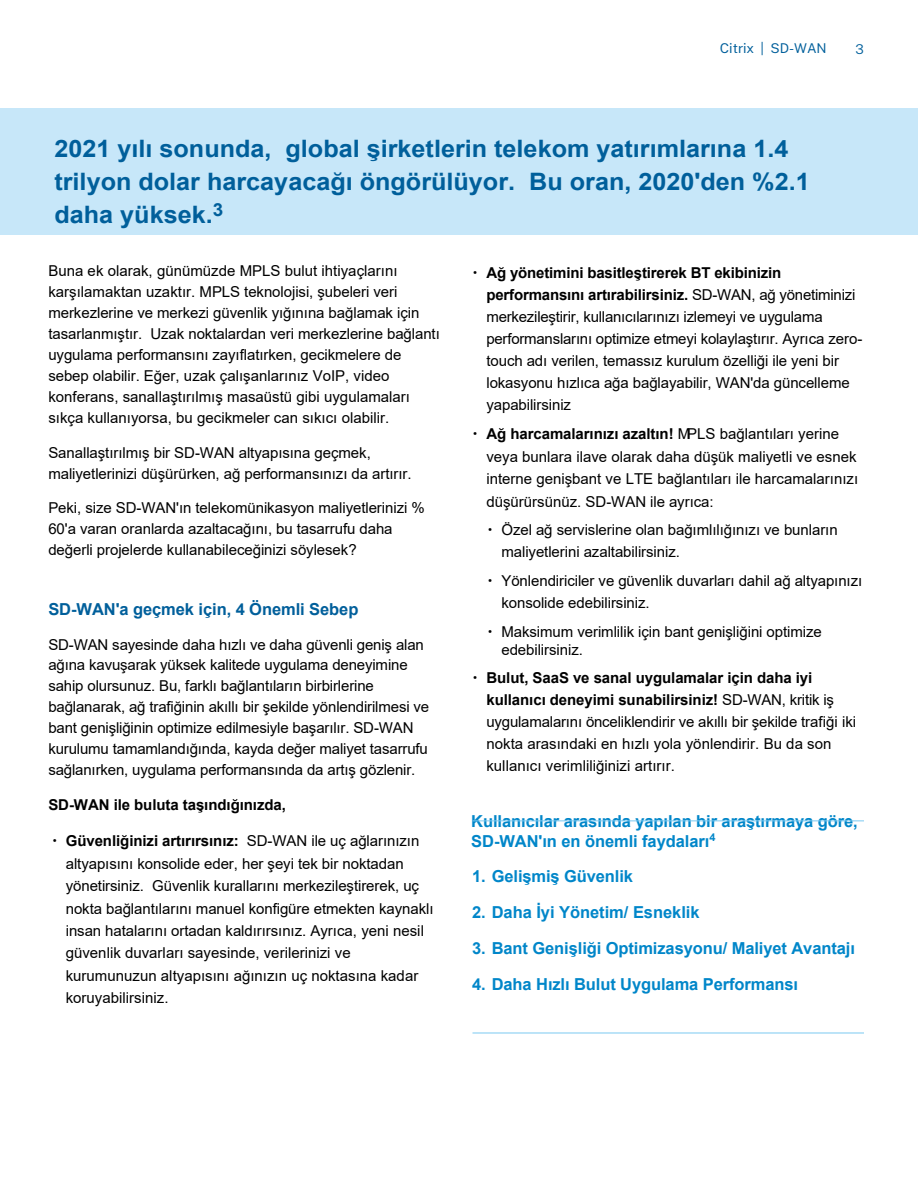
<style>
.page{position:relative;width:918px;height:1188px;background:#fff}
.page>*{position:absolute;margin:0;border:0;box-sizing:border-box;transform-origin:0 0}
.t1{font:700 24px/33px "Arial";color:#005f9b;scale:1.05 1}
.t2{font:700 16.5px/19.6px "Arial";letter-spacing:-.005em;color:#0086c9}
.t3{font:700 16.5px "Arial";letter-spacing:-.005em;color:#005f9b}
.t4{font:15px/21px "Arial";letter-spacing:-.005em;color:#000}
.t5{font:700 15px "Arial";letter-spacing:-.005em;color:#000}
.t6{font:13.5px "Public Sans";letter-spacing:-.005em;color:#005f9b}
.t7{font:300 13.5px "Public Sans";color:#005f9b}
.s1{font-family:"Public Sans"}
.s2{font-weight:700}
</style>
<div class="page">
<div style="left:0;top:108px;width:918px;height:126px;background:#c7e7f9"></div>
<hr style="left:472px;top:820px;width:392px;height:1px;background:#7bc9f1">
<hr style="left:472px;top:1033px;width:392px;height:1px;background:#7bc9f1">
<p class="t6" style="left:720px;top:40px;width:108px">Citrix | SD-WAN</p>
<p class="t7" style="left:856px;top:39px;width:10px">3</p>
<h1 class="t1" style="left:54px;top:133px;width:721px">2021 yılı sonunda, global şirketlerin telekom yatırımlarına 1.4 trilyon dolar harcayacağı öngörülüyor. Bu oran, 2020'den %2.1 daha yüksek.<sup>3</sup></h1>
<p class="t4" style="left:48px;top:260px;width:393px">Buna ek olarak, günümüzde MPLS bulut ihtiyaçlarını karşılamaktan uzaktır. MPLS teknolojisi, şubeleri veri merkezlerine ve merkezi güvenlik yığınına bağlamak için tasarlanmıştır. Uzak noktalardan veri merkezlerine bağlantı uygulama performansını zayıflatırken, gecikmelere de sebep olabilir. Eğer, uzak çalışanlarınız VoIP, video konferans, sanallaştırılmış masaüstü gibi uygulamaları sıkça kullanıyorsa, bu gecikmeler can sıkıcı olabilir.</p>
<p class="t4" style="left:48px;top:442px;width:365px">Sanallaştırılmış bir SD-WAN altyapısına geçmek, maliyetlerinizi düşürürken, ağ performansınızı da artırır.</p>
<p class="t4" style="left:48px;top:497px;width:378px">Peki, size SD-WAN'ın telekomünikasyon maliyetlerinizi %<br>60'a varan oranlarda azaltacağını, bu tasarrufu daha değerli projelerde kullanabileceğinizi söylesek?</p>
<p class="t3" style="left:48px;top:598px;width:312px">SD-WAN'a geçmek için, 4 Önemli Sebep</p>
<p class="t4" style="left:48px;top:634px;width:382px">SD-WAN sayesinde daha hızlı ve daha güvenli geniş alan ağına kavuşarak yüksek kalitede uygulama deneyimine sahip olursunuz. Bu, farklı bağlantıların birbirlerine bağlanarak, ağ trafiğinin akıllı bir şekilde yönlendirilmesi ve bant genişliğinin optimize edilmesiyle başarılır. SD-WAN kurulumu tamamlandığında, kayda değer maliyet tasarrufu sağlanırken, uygulama performansında da artış gözlenir.</p>
<p class="t5" style="left:48px;top:794px;width:239px">SD-WAN ile buluta taşındığınızda,</p>
<p class="t4" style="left:66px;top:830px;width:369px;line-height:22.4px;text-indent:-13px"><span class="s1">•</span> <span class="s2">Güvenliğinizi artırırsınız:</span> SD-WAN ile uç ağlarınızın altyapısını konsolide eder, her şeyi tek bir noktadan yönetirsiniz. Güvenlik kurallarını merkezileştirerek, uç nokta bağlantılarını manuel konfigüre etmekten kaynaklı insan hatalarını ortadan kaldırırsınız. Ayrıca, yeni nesil güvenlik duvarları sayesinde, verilerinizi ve kurumunuzun altyapısını ağınızın uç noktasına kadar koruyabilirsiniz.</p>
<p class="t4" style="left:486px;top:261px;width:377px;line-height:22px;text-indent:-13px"><span class="s1">•</span> <span class="s2">Ağ yönetimini basitleştirerek BT ekibinizin performansını artırabilirsiniz.</span> SD-WAN, ağ yönetiminizi merkezileştirir, kullanıcılarınızı izlemeyi ve uygulama performanslarını optimize etmeyi kolaylaştırır. Ayrıca zero&shy;touch adı verilen, temassız kurulum özelliği ile yeni bir lokasyonu hızlıca ağa bağlayabilir, WAN'da güncelleme yapabilirsiniz</p>
<p class="t4" style="left:486px;top:423px;width:373px;line-height:22.4px;text-indent:-13px"><span class="s1">•</span> <span class="s2">Ağ harcamalarınızı azaltın!</span> MPLS bağlantıları yerine veya bunlara ilave olarak daha düşük maliyetli ve esnek interne genişbant ve LTE bağlantıları ile harcamalarınızı düşürürsünüz. SD-WAN ile ayrıca:</p>
<p class="t4" style="left:501px;top:519px;width:338px;line-height:21.9px;text-indent:-14px"><span class="s1">•</span> Özel ağ servislerine olan bağımlılığınızı ve bunların maliyetlerini azaltabilirsiniz.</p>
<p class="t4" style="left:501px;top:569px;width:362px;line-height:21.9px;text-indent:-14px"><span class="s1">•</span> Yönlendiriciler ve güvenlik duvarları dahil ağ altyapınızı konsolide edebilirsiniz.</p>
<p class="t4" style="left:501px;top:622px;width:322px;line-height:18.3px;text-indent:-14px"><span class="s1">•</span> Maksimum verimlilik için bant genişliğini optimize edebilirsiniz.</p>
<p class="t4" style="left:486px;top:667px;width:371px;line-height:21.9px;text-indent:-13px"><span class="s1">•</span> <span class="s2">Bulut, SaaS ve sanal uygulamalar için daha iyi kullanıcı deneyimi sunabilirsiniz!</span> SD-WAN, kritik iş uygulamalarını önceliklendirir ve akıllı bir şekilde trafiği iki nokta arasındaki en hızlı yola yönlendirir. Bu da son kullanıcı verimliliğinizi artırır.</p>
<p class="t2" style="left:471px;top:811px;width:388px">Kullanıcılar arasında yapılan bir araştırmaya göre,<br>SD-WAN'ın en önemli faydaları<sup>4</sup></p>
<p class="t2" style="left:472px;top:867px;width:162px">1. Gelişmiş Güvenlik</p>
<p class="t2" style="left:472px;top:903px;width:229px">2. Daha İyi Yönetim/ Esneklik</p>
<p class="t2" style="left:472px;top:939px;width:384px">3. Bant Genişliği Optimizasyonu/ Maliyet Avantajı</p>
<p class="t2" style="left:472px;top:975px;width:327px">4. Daha Hızlı Bulut Uygulama Performansı</p>
</div>
